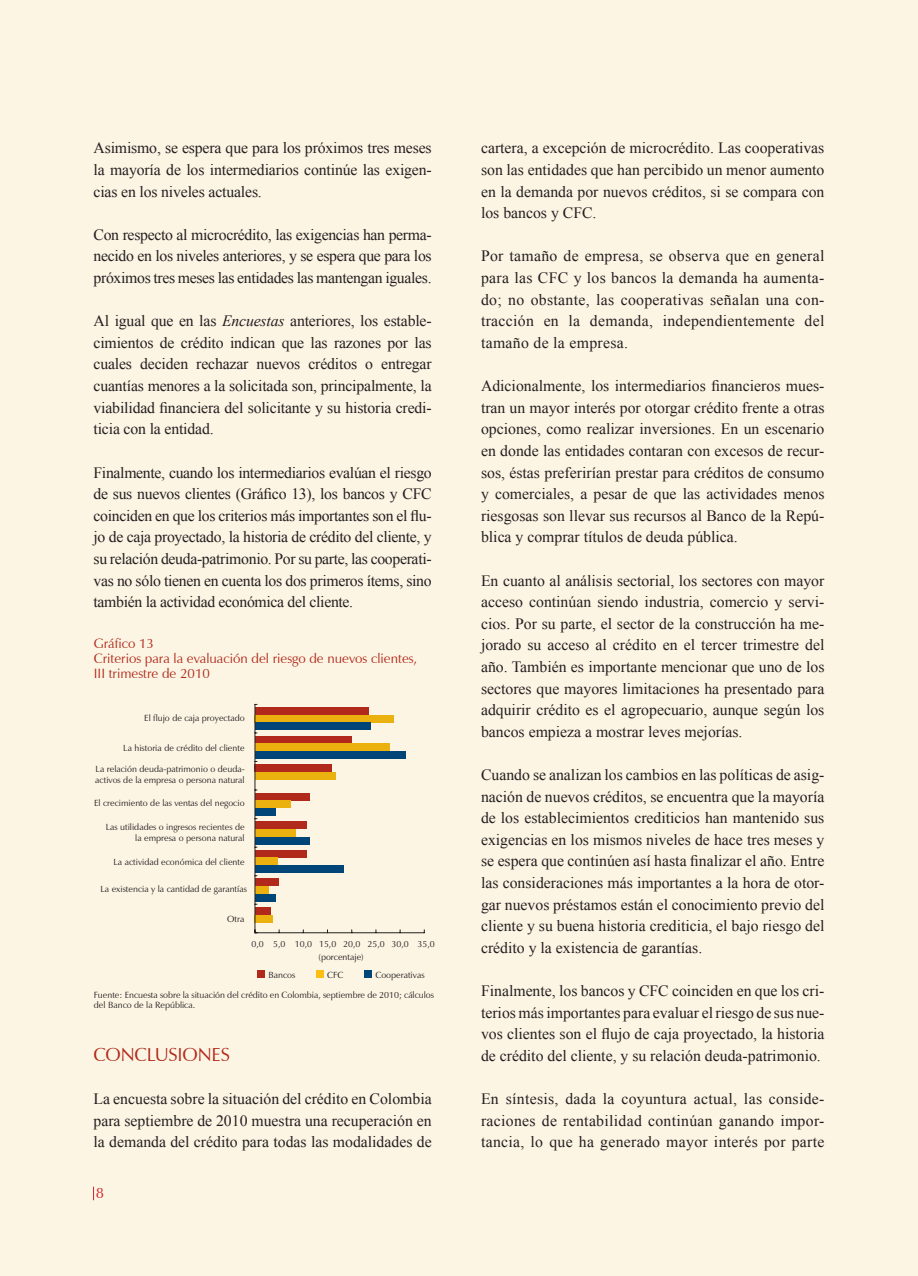
<style>
.page{position:relative;width:918px;height:1276px;background:#fff}
.page>*{position:absolute;margin:0;border:0;box-sizing:border-box;transform-origin:0 0}
.título_A{font:18.75px "Zapf Humanist 601 BT";letter-spacing:-.01em;color:#b1291a}
.corrido1{font:15.75px/21.6px "Times New Roman";color:#231f20;text-align:justify}
.t1{font:15px "Zapf Humanist 601 BT";color:#d1232a}
.titulo_grafico{font:13.5px "Zapf Humanist 601 BT";color:#b1291a}
.pie_grafica{font:9px/11.1px "Zapf Humanist 601 BT";color:#231f20}
.s1{font-style:italic}
</style>
<div class="page">
<div style="left:0;top:0;width:917px;height:1276px;background:#fcf5e4"></div>
<svg style="left:93px;top:1186px;width:1px;height:14px"></svg>
<div style="left:364px;top:970px;width:8px;height:8px;background:#004577"></div>
<div style="left:257px;top:970px;width:8px;height:8px;background:#b1291a"></div>
<div style="left:316px;top:970px;width:8px;height:8px;background:#fdbe12"></div>
<div style="left:255px;top:707px;width:114px;height:8px;background:#b1291a"></div>
<div style="left:255px;top:736px;width:97px;height:7px;background:#b1291a"></div>
<div style="left:255px;top:764px;width:77px;height:8px;background:#b1291a"></div>
<div style="left:255px;top:793px;width:55px;height:7px;background:#b1291a"></div>
<div style="left:255px;top:821px;width:52px;height:8px;background:#b1291a"></div>
<div style="left:255px;top:850px;width:52px;height:7px;background:#b1291a"></div>
<div style="left:255px;top:878px;width:23px;height:8px;background:#b1291a"></div>
<div style="left:255px;top:907px;width:16px;height:7px;background:#b1291a"></div>
<div style="left:255px;top:715px;width:139px;height:7px;background:#ebb10f"></div>
<div style="left:255px;top:743px;width:134px;height:8px;background:#ebb10f"></div>
<div style="left:255px;top:772px;width:81px;height:7px;background:#ebb10f"></div>
<div style="left:255px;top:800px;width:36px;height:8px;background:#ebb10f"></div>
<div style="left:255px;top:829px;width:40px;height:7px;background:#ebb10f"></div>
<div style="left:255px;top:857px;width:22px;height:8px;background:#ebb10f"></div>
<div style="left:255px;top:886px;width:13px;height:7px;background:#ebb10f"></div>
<div style="left:255px;top:914px;width:18px;height:8px;background:#ebb10f"></div>
<div style="left:255px;top:722px;width:115px;height:8px;background:#004577"></div>
<div style="left:255px;top:751px;width:151px;height:7px;background:#004577"></div>
<div style="left:255px;top:808px;width:20px;height:8px;background:#004577"></div>
<div style="left:255px;top:836px;width:55px;height:8px;background:#004577"></div>
<div style="left:255px;top:865px;width:88px;height:8px;background:#004577"></div>
<div style="left:255px;top:893px;width:20px;height:8px;background:#004577"></div>
<hr style="left:255px;top:932px;width:169px;height:1px;background:#231f20">
<hr style="left:255px;top:704px;width:1px;height:228px;background:#231f20">
<p class="corrido1" style="left:94px;top:137px;width:340px">Asimismo, se espera que para los próximos tres meses la mayoría de los intermediarios continúe las exigen&shy;cias en los niveles actuales.</p>
<p class="corrido1" style="left:94px;top:223px;width:340px">Con respecto al microcrédito, las exigencias han perma&shy;necido en los niveles anteriores, y se espera que para los próximos tres meses las entidades las mantengan iguales.</p>
<p class="corrido1" style="left:94px;top:310px;width:340px">Al igual que en las <span class="s1">Encuestas</span> anteriores, los estable&shy;cimientos de crédito indican que las razones por las cuales deciden rechazar nuevos créditos o entregar cuantías menores a la solicitada son, principalmente, la viabilidad financiera del solicitante y su historia credi&shy;ticia con la entidad.</p>
<p class="corrido1" style="left:94px;top:461px;width:340px">Finalmente, cuando los intermediarios evalúan el riesgo de sus nuevos clientes (Gráfico 13), los bancos y CFC coinciden en que los criterios más importantes son el flu&shy;jo de caja proyectado, la historia de crédito del cliente, y su relación deuda-patrimonio. Por su parte, las cooperati&shy;vas no sólo tienen en cuenta los dos primeros ítems, sino también la actividad económica del cliente.</p>
<p class="titulo_grafico" style="left:94px;top:635px;width:61px">Gráfico 13</p>
<p class="titulo_grafico" style="left:94px;top:650px;width:325px">Criterios para la evaluación del riesgo de nuevos clientes,</p>
<p class="titulo_grafico" style="left:94px;top:665px;width:117px">III trimestre de 2010</p>
<p class="pie_grafica" style="left:144px;top:713px;width:102px">El flujo de caja proyectado</p>
<p class="pie_grafica" style="left:123px;top:743px;width:123px">La historia de crédito del cliente</p>
<p class="pie_grafica" style="left:95px;top:764px;width:151px">La relación deuda-patrimonio o deuda&shy;activos de la empresa o persona natural</p>
<p class="pie_grafica" style="left:94px;top:799px;width:152px">El crecimiento de las ventas del negocio</p>
<p class="pie_grafica" style="left:106px;top:822px;width:140px;text-align:right">Las utilidades o ingresos recientes de la empresa o persona natural</p>
<p class="pie_grafica" style="left:113px;top:857px;width:133px">La actividad económica del cliente</p>
<p class="pie_grafica" style="left:101px;top:884px;width:148px">La existencia y la cantidad de garantías</p>
<p class="pie_grafica" style="left:227px;top:914px;width:19px">Otra</p>
<p class="pie_grafica" style="left:251px;top:939px;width:185px">0,0 5,0 10,0 15,0 20,0 25,0 30,0 35,0</p>
<p class="pie_grafica" style="left:319px;top:952px;width:47px">(porcentaje)</p>
<p class="pie_grafica" style="left:268px;top:970px;width:28px">Bancos</p>
<p class="pie_grafica" style="left:327px;top:970px;width:18px">CFC</p>
<p class="pie_grafica" style="left:375px;top:970px;width:51px">Cooperativas</p>
<p class="pie_grafica" style="left:94px;top:989px;width:342px">Fuente: Encuesta sobre la situación del crédito en Colombia, septiembre de 2010; cálculos del Banco de la República.</p>
<p class="título_A" style="left:94px;top:1043px;width:138px">CONCLUSIONES</p>
<p class="corrido1" style="left:94px;top:1087px;width:340px">La encuesta sobre la situación del crédito en Colombia para septiembre de 2010 muestra una recuperación en la demanda del crédito para todas las modalidades de</p>
<p class="t1" style="left:96px;top:1184px;width:10px">8</p>
<p class="corrido1" style="left:481px;top:137px;width:345px">cartera, a excepción de microcrédito. Las cooperativas son las entidades que han percibido un menor aumento en la demanda por nuevos créditos, si se compara con los bancos y CFC.</p>
<p class="corrido1" style="left:481px;top:245px;width:345px">Por tamaño de empresa, se observa que en general para las CFC y los bancos la demanda ha aumenta&shy;do; no obstante, las cooperativas señalan una con&shy;tracción en la demanda, independientemente del tamaño de la empresa.</p>
<p class="corrido1" style="left:481px;top:375px;width:345px">Adicionalmente, los intermediarios financieros mues&shy;tran un mayor interés por otorgar crédito frente a otras opciones, como realizar inversiones. En un escenario en donde las entidades contaran con excesos de recur&shy;sos, éstas preferirían prestar para créditos de consumo y comerciales, a pesar de que las actividades menos riesgosas son llevar sus recursos al Banco de la Repú&shy;blica y comprar títulos de deuda pública.</p>
<p class="corrido1" style="left:481px;top:569px;width:345px">En cuanto al análisis sectorial, los sectores con mayor acceso continúan siendo industria, comercio y servi&shy;cios. Por su parte, el sector de la construcción ha me&shy;jorado su acceso al crédito en el tercer trimestre del año. También es importante mencionar que uno de los sectores que mayores limitaciones ha presentado para adquirir crédito es el agropecuario, aunque según los bancos empieza a mostrar leves mejorías.</p>
<p class="corrido1" style="left:481px;top:763px;width:345px">Cuando se analizan los cambios en las políticas de asig&shy;nación de nuevos créditos, se encuentra que la mayoría de los establecimientos crediticios han mantenido sus exigencias en los mismos niveles de hace tres meses y se espera que continúen así hasta finalizar el año. Entre las consideraciones más importantes a la hora de otor&shy;gar nuevos préstamos están el conocimiento previo del cliente y su buena historia crediticia, el bajo riesgo del crédito y la existencia de garantías.</p>
<p class="corrido1" style="left:481px;top:979px;width:345px">Finalmente, los bancos y CFC coinciden en que los cri&shy;terios más importantes para evaluar el riesgo de sus nue&shy;vos clientes son el flujo de caja proyectado, la historia de crédito del cliente, y su relación deuda-patrimonio.</p>
<p class="corrido1" style="left:481px;top:1087px;width:345px">En síntesis, dada la coyuntura actual, las conside&shy;raciones de rentabilidad continúan ganando impor&shy;tancia, lo que ha generado mayor interés por parte</p>
</div>
